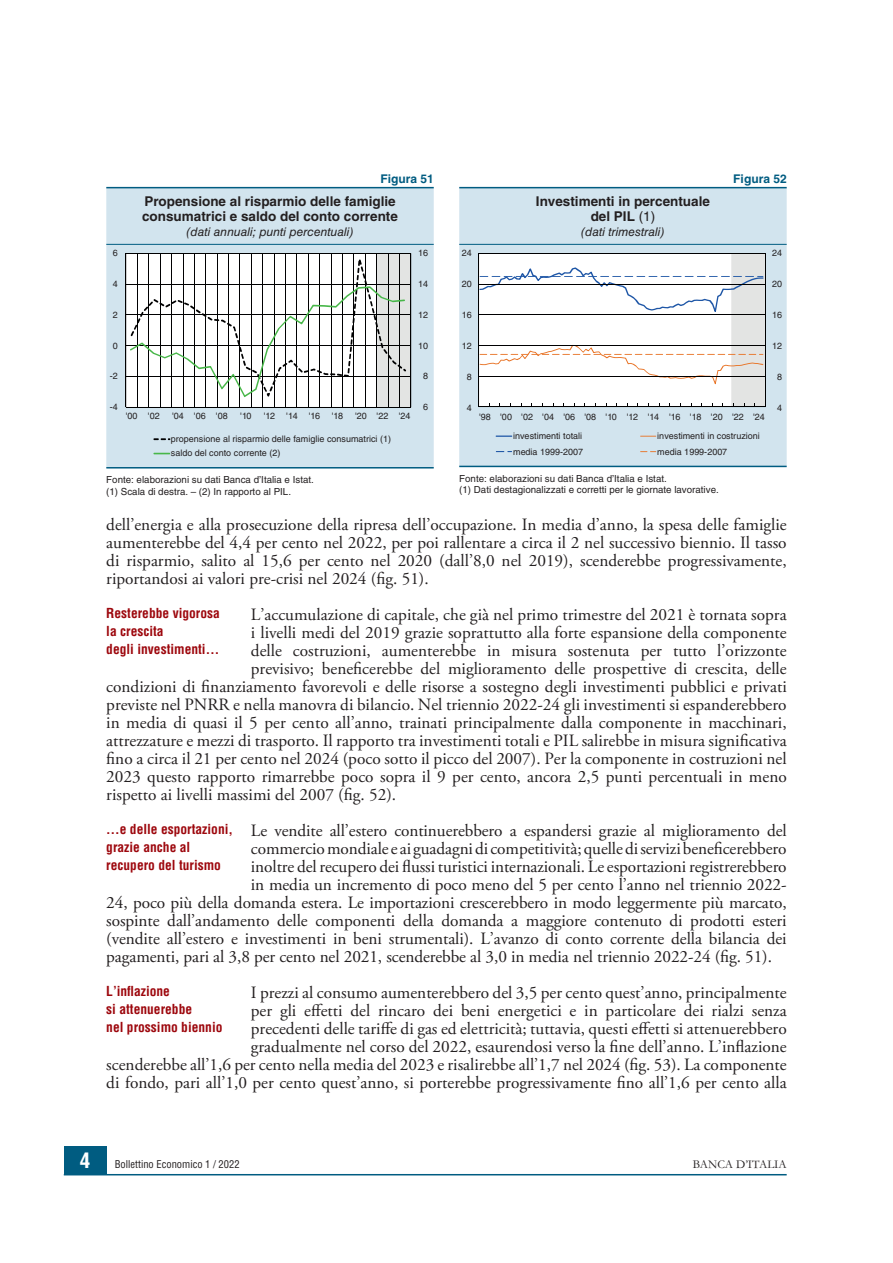
<style>
.page{position:relative;width:893px;height:1263px;background:#fff}
.page>*{position:absolute;margin:0;border:0;box-sizing:border-box;transform-origin:0 0}
.BE_TESTO_-_Paragrafo{font:17.25px/18px "Adobe Garamond Pro";color:#231f20;text-align:justify}
.BE_SINTESI_-_Titolet{font:700 condensed 13.5px/17.5px "Helvetica LT Std";color:#9d070d}
.BE_TAB_FIG_-_Titolo{font:700 13.5px/15px "Helvetica LT Std";color:#231f20;text-align:center}
.BE_TAB_FIG_-_Sottoti{font:italic 12px "Helvetica LT Std";color:#231f20}
.BE_TAB_FIG_-_Numero{font:700 12px "Helvetica LT Std";color:#005c81}
.t1{font:12px "Garamond";color:#231f20}
.t2{font:condensed 10.5px "Helvetica LT Std";color:#231f20}
.BE_TAB_FIG_-_Nota{font:9.75px "Helvetica LT Std";color:#231f20}
.t3{font:9px/15.5px "Helvetica LT Std";color:#231f20}
.s1{font-weight:400}
.s2{font-weight:700;font-size:21px;color:#fff}
</style>
<div class="page">
<div style="left:64px;top:1146px;width:42px;height:29px;background:#005c81"></div>
<hr style="left:64px;top:1174px;width:723px;height:1px;background:#005c81">
<div style="left:459px;top:188px;width:328px;height:278px;background:#d2e4ee"></div>
<hr style="left:459px;top:187px;width:328px;height:1px;background:#005c81">
<hr style="left:459px;top:466px;width:328px;height:1px;background:#005c81">
<hr style="left:459px;top:244px;width:328px;height:1px;background:#005c81">
<svg style="left:496px;top:435px;width:16px;height:2px"></svg>
<svg style="left:640px;top:436px;width:16px;height:1px"></svg>
<svg style="left:496px;top:451px;width:16px;height:1px"></svg>
<svg style="left:640px;top:451px;width:16px;height:1px"></svg>
<hr style="left:479px;top:407px;width:286px;height:1px;background:#000001">
<svg style="left:478px;top:253px;width:288px;height:154px"></svg>
<div style="left:106px;top:188px;width:328px;height:279px;background:#d2e4ee"></div>
<hr style="left:106px;top:187px;width:328px;height:1px;background:#005c81">
<hr style="left:106px;top:467px;width:328px;height:1px;background:#005c81">
<hr style="left:106px;top:244px;width:328px;height:1px;background:#005c81">
<svg style="left:153px;top:438px;width:17px;height:2px"></svg>
<svg style="left:153px;top:453px;width:17px;height:1px"></svg>
<hr style="left:126px;top:407px;width:285px;height:1px;background:#000001">
<hr style="left:411px;top:253px;width:1px;height:154px;background:#000001">
<svg style="left:126px;top:253px;width:285px;height:154px"></svg>
<h2 class="BE_TAB_FIG_-_Numero" style="left:380px;top:172px;width:55px">Figura 51</h2>
<h2 class="BE_TAB_FIG_-_Titolo" style="left:142px;top:193px;width:257px;text-align:left">Propensione al risparmio delle famiglie consumatrici e saldo del conto corrente</h2>
<p class="BE_TAB_FIG_-_Sottoti" style="left:187px;top:225px;width:168px">(dati annuali; punti percentuali)</p>
<h2 class="BE_TAB_FIG_-_Titolo" style="left:536px;top:193px;width:176px">Investimenti in percentuale del PIL <span class="s1">(1)</span></h2>
<p class="BE_TAB_FIG_-_Sottoti" style="left:581px;top:225px;width:85px">(dati trimestrali)</p>
<h2 class="BE_TAB_FIG_-_Numero" style="left:733px;top:172px;width:55px">Figura 52</h2>
<p class="t3" style="left:113px;top:246px;width:7px">6</p>
<p class="t3" style="left:418px;top:246px;width:12px">16</p>
<p class="t3" style="left:462px;top:245px;width:12px">24</p>
<p class="t3" style="left:772px;top:245px;width:12px">24</p>
<p class="t3" style="left:113px;top:277px;width:7px">4</p>
<p class="t3" style="left:418px;top:277px;width:12px">14</p>
<p class="t3" style="left:462px;top:276px;width:12px">20</p>
<p class="t3" style="left:772px;top:276px;width:12px">20</p>
<p class="t3" style="left:113px;top:308px;width:7px">2</p>
<p class="t3" style="left:418px;top:308px;width:12px">12</p>
<p class="t3" style="left:462px;top:307px;width:12px">16</p>
<p class="t3" style="left:772px;top:307px;width:12px">16</p>
<p class="t3" style="left:113px;top:339px;width:7px">0</p>
<p class="t3" style="left:418px;top:339px;width:12px">10</p>
<p class="t3" style="left:462px;top:338px;width:12px">12</p>
<p class="t3" style="left:772px;top:338px;width:12px">12</p>
<p class="t3" style="left:110px;top:369px;width:10px">-2</p>
<p class="t3" style="left:423px;top:369px;width:7px">8</p>
<p class="t3" style="left:467px;top:369px;width:7px">8</p>
<p class="t3" style="left:777px;top:369px;width:7px">8</p>
<p class="t3" style="left:110px;top:400px;width:10px">-4</p>
<p class="t3" style="left:126px;top:409px;width:36px">'00 '02</p>
<p class="t3" style="left:172px;top:409px;width:57px">'04 '06 '08</p>
<p class="t3" style="left:240px;top:409px;width:13px">'10</p>
<p class="t3" style="left:264px;top:409px;width:58px">'12 '14 '16</p>
<p class="t3" style="left:332px;top:409px;width:13px">'18</p>
<p class="t3" style="left:355px;top:409px;width:57px">'20 '22 '24</p>
<p class="t3" style="left:423px;top:400px;width:7px">6</p>
<p class="t3" style="left:467px;top:400px;width:7px">4</p>
<p class="t3" style="left:479px;top:409px;width:287px">'98 '00 '02 '04 '06 '08 '10 '12 '14 '16 '18 '20 '22 '24</p>
<p class="t3" style="left:777px;top:400px;width:7px">4</p>
<p class="t3" style="left:513px;top:428px;width:71px">investimenti totali media 1999-2007</p>
<p class="t3" style="left:657px;top:428px;width:104px">investimenti in costruzioni media 1999-2007</p>
<p class="BE_TAB_FIG_-_Nota" style="left:459px;top:473px;width:209px">Fonte: elaborazioni su dati Banca d’Italia e Istat.</p>
<p class="BE_TAB_FIG_-_Nota" style="left:459px;top:484px;width:261px">(1) Dati destagionalizzati e corretti per le giornate lavorative.</p>
<p class="t3" style="left:171px;top:432px;width:222px;line-height:14.4px">propensione al risparmio delle famiglie consumatrici (1) saldo del conto corrente (2)</p>
<p class="BE_TAB_FIG_-_Nota" style="left:106px;top:474px;width:209px">Fonte: elaborazioni su dati Banca d’Italia e Istat.</p>
<p class="BE_TAB_FIG_-_Nota" style="left:106px;top:485px;width:186px">(1) Scala di destra. – (2) In rapporto al PIL.</p>
<p class="BE_TESTO_-_Paragrafo" style="left:106px;top:516px;width:682px">dell’energia e alla prosecuzione della ripresa dell’occupazione. In media d’anno, la spesa delle famiglie aumenterebbe del 4,4 per cento nel 2022, per poi rallentare a circa il 2 nel successivo biennio. Il tasso di risparmio, salito al 15,6 per cento nel 2020 (dall’8,0 nel 2019), scenderebbe progressivamente, riportandosi ai valori pre-crisi nel 2024 (fig. 51).</p>
<p class="BE_TESTO_-_Paragrafo" style="left:251px;top:606px;width:537px">L’accumulazione di capitale, che già nel primo trimestre del 2021 è tornata sopra</p>
<p class="BE_TESTO_-_Paragrafo" style="left:251px;top:624px;width:537px">i livelli medi del 2019 grazie soprattutto alla forte espansione della componente</p>
<p class="BE_TESTO_-_Paragrafo" style="left:251px;top:642px;width:537px">delle costruzioni, aumenterebbe in misura sostenuta per tutto l’orizzonte</p>
<p class="BE_TESTO_-_Paragrafo" style="left:251px;top:660px;width:537px">previsivo; beneficerebbe del miglioramento delle prospettive di crescita, delle</p>
<p class="BE_TESTO_-_Paragrafo" style="left:106px;top:678px;width:682px">condizioni di finanziamento favorevoli e delle risorse a sostegno degli investimenti pubblici e privati</p>
<p class="BE_TESTO_-_Paragrafo" style="left:106px;top:696px;width:682px">previste nel PNRR e nella manovra di bilancio. Nel triennio 2022-24 gli investimenti si espanderebbero</p>
<p class="BE_TESTO_-_Paragrafo" style="left:106px;top:714px;width:682px">in media di quasi il 5 per cento all’anno, trainati principalmente dalla componente in macchinari,</p>
<p class="BE_TESTO_-_Paragrafo" style="left:106px;top:732px;width:682px">attrezzature e mezzi di trasporto. Il rapporto tra investimenti totali e PIL salirebbe in misura significativa</p>
<p class="BE_TESTO_-_Paragrafo" style="left:106px;top:750px;width:682px">fino a circa il 21 per cento nel 2024 (poco sotto il picco del 2007). Per la componente in costruzioni nel</p>
<p class="BE_TESTO_-_Paragrafo" style="left:106px;top:768px;width:682px">2023 questo rapporto rimarrebbe poco sopra il 9 per cento, ancora 2,5 punti percentuali in meno</p>
<p class="BE_TESTO_-_Paragrafo" style="left:106px;top:786px;width:291px">rispetto ai livelli massimi del 2007 (fig. 52).</p>
<p class="BE_TESTO_-_Paragrafo" style="left:251px;top:822px;width:537px">Le vendite all’estero continuerebbero a espandersi grazie al miglioramento del</p>
<p class="BE_TESTO_-_Paragrafo" style="left:251px;top:840px;width:537px">commercio mondiale e ai guadagni di competitività; quelle di servizi beneficerebbero</p>
<p class="BE_TESTO_-_Paragrafo" style="left:251px;top:858px;width:537px">inoltre del recupero dei flussi turistici internazionali. Le esportazioni registrerebbero</p>
<p class="BE_TESTO_-_Paragrafo" style="left:251px;top:876px;width:537px">in media un incremento di poco meno del 5 per cento l’anno nel triennio 2022-</p>
<p class="BE_TESTO_-_Paragrafo" style="left:106px;top:894px;width:682px">24, poco più della domanda estera. Le importazioni crescerebbero in modo leggermente più marcato,</p>
<p class="BE_TESTO_-_Paragrafo" style="left:106px;top:912px;width:682px">sospinte dall’andamento delle componenti della domanda a maggiore contenuto di prodotti esteri</p>
<p class="BE_TESTO_-_Paragrafo" style="left:106px;top:930px;width:682px">(vendite all’estero e investimenti in beni strumentali). L’avanzo di conto corrente della bilancia dei</p>
<p class="BE_TESTO_-_Paragrafo" style="left:106px;top:948px;width:667px">pagamenti, pari al 3,8 per cento nel 2021, scenderebbe al 3,0 in media nel triennio 2022-24 (fig. 51).</p>
<p class="BE_TESTO_-_Paragrafo" style="left:106px;top:984px;width:682px;text-align:right">I prezzi al consumo aumenterebbero del 3,5 per cento quest’anno, principalmente<br>per gli effetti del rincaro dei beni energetici e in particolare dei rialzi senza<br>precedenti delle tariffe di gas ed elettricità; tuttavia, questi effetti si attenuerebbero<br>gradualmente nel corso del 2022, esaurendosi verso la fine dell’anno. L’inflazione<br>scenderebbe all’1,6 per cento nella media del 2023 e risalirebbe all’1,7 nel 2024 (fig. 53). La componente di fondo, pari all’1,0 per cento quest’anno, si porterebbe progressivamente fino all’1,6 per cento alla</p>
<h3 class="BE_SINTESI_-_Titolet" style="left:106px;top:605px;width:115px">Resterebbe vigorosa la crescita<br>degli investimenti…</h3>
<h3 class="BE_SINTESI_-_Titolet" style="left:106px;top:821px;width:128px">…e delle esportazioni, grazie anche al recupero del turismo</h3>
<h3 class="BE_SINTESI_-_Titolet" style="left:106px;top:983px;width:118px">L’inflazione<br>si attenuerebbe<br>nel prossimo biennio</h3>
<p class="t2" style="left:80px;top:1158px;width:161px"><span class="s2">4</span> Bollettino Economico 1 / 2022</p>
<p class="t1" style="left:693px;top:1156px;width:95px">BANCA D’ITALIA</p>
</div>
